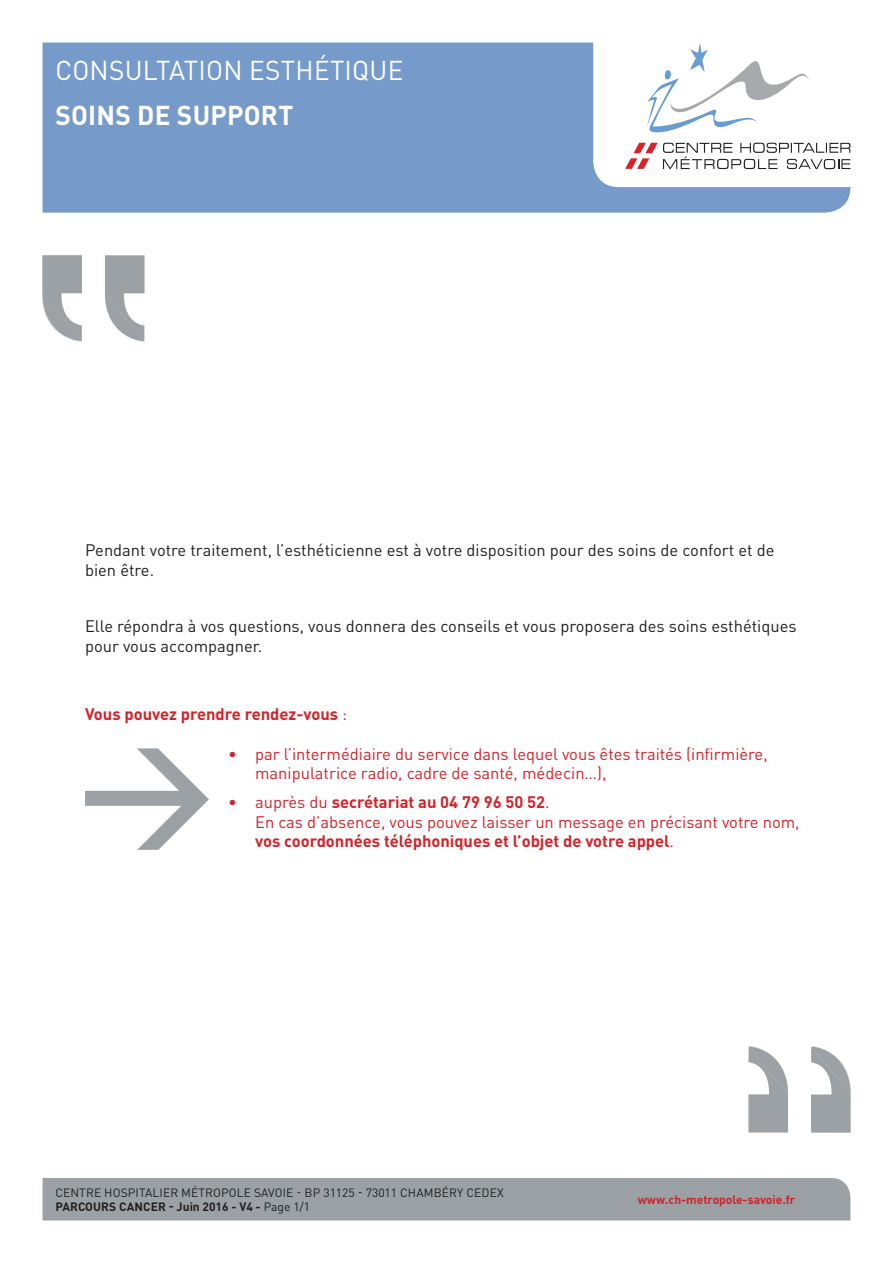
<style>
.page{position:relative;width:893px;height:1263px;background:#fff}
.page>*{position:absolute;margin:0;border:0;box-sizing:border-box;transform-origin:0 0}
.t1{font:27px "DIN Pro";letter-spacing:.01em;color:#fff}
.t2{font:700 27px "DIN Pro";letter-spacing:.01em;color:#fff}
.t3{font:16.5px/19.8px "DIN Pro";color:#d1232a}
.t4{font:16.5px/19.8px "DIN Pro";color:#231f20}
.t5{font:700 16.5px "DIN Pro";color:#d1232a}
.t6{font:12px/14.4px "DIN Pro";letter-spacing:.01em;color:#231f20}
.t7{font:700 12px "DIN Pro";color:#d1232a}
.s1{font-weight:400}
.s2{font-weight:700}
</style>
<div class="page">
<div style="left:43px;top:43px;width:807px;height:170px;background:#769aca"></div>
<svg style="left:593px;top:42px;width:258px;height:145px"></svg>
<div style="left:43px;top:1178px;width:807px;height:42px;background:#9ba1a4"></div>
<svg style="left:105px;top:255px;width:39px;height:86px"></svg>
<svg style="left:43px;top:255px;width:39px;height:86px"></svg>
<svg style="left:749px;top:1046px;width:39px;height:86px"></svg>
<svg style="left:811px;top:1047px;width:39px;height:85px"></svg>
<svg style="left:85px;top:748px;width:124px;height:102px"></svg>
<h1 class="t1" style="left:55px;top:52px;width:349px">CONSULTATION ESTHÉTIQUE</h1>
<h1 class="t2" style="left:55px;top:97px;width:239px">SOINS DE SUPPORT</h1>
<p class="t4" style="left:85px;top:539px;width:691px">Pendant votre traitement, l’esthéticienne est à votre disposition pour des soins de confort et de bien être.</p>
<p class="t4" style="left:85px;top:616px;width:713px">Elle répondra à vos questions, vous donnera des conseils et vous proposera des soins esthétiques pour vous accompagner.</p>
<p class="t5" style="left:85px;top:703px;width:264px">Vous pouvez prendre rendez-vous <span class="s1">:</span></p>
<p class="t3" style="left:255px;top:743px;width:514px;text-indent:-27px">• par l’intermédiaire du service dans lequel vous êtes traités (infirmière, manipulatrice radio, cadre de santé, médecin…),</p>
<p class="t3" style="left:255px;top:791px;width:546px;text-indent:-27px">• auprès du <span class="s2">secrétariat au 04 79 96 50 52</span>.<br>En cas d’absence, vous pouvez laisser un message en précisant votre nom, <span class="s2">vos coordonnées téléphoniques et l’objet de votre appel</span>.</p>
<p class="t6" style="left:55px;top:1184px;width:450px">CENTRE HOSPITALIER MÉTROPOLE SAVOIE - BP 31125 - 73011 CHAMBÉRY CEDEX<br><span class="s2">PARCOURS CANCER - Juin 2016 - V4 -</span> Page 1/1</p>
<p class="t7" style="left:638px;top:1191px;width:159px">www.ch-metropole-savoie.fr</p>
</div>
